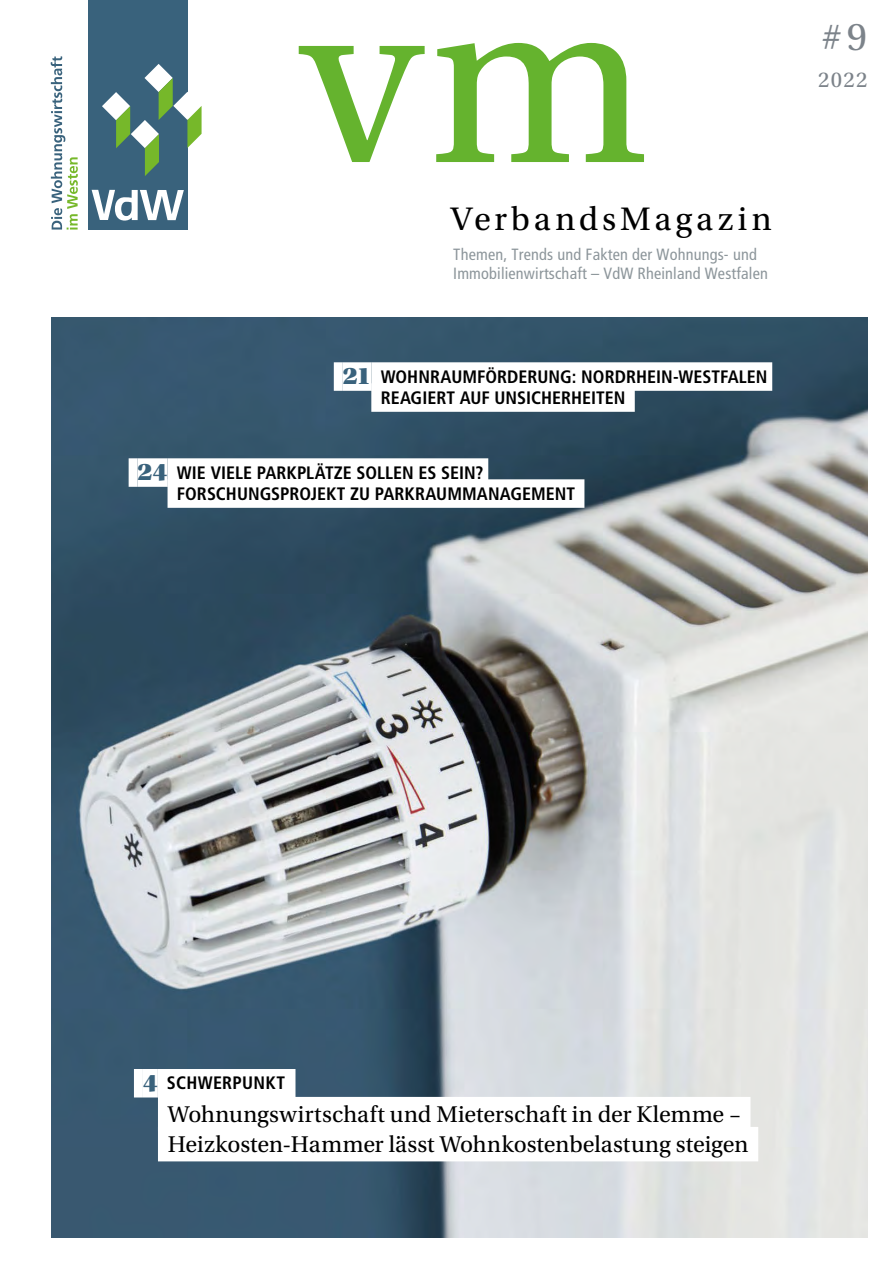
<style>
.page{position:relative;width:893px;height:1263px;background:#fff}
.page>*{position:absolute;margin:0;border:0;box-sizing:border-box;transform-origin:0 0}
.t1{font:251.85px "Utopia Std";color:#65b32e}
.t2{font:40.95px "Utopia Std";color:#7c838a}
.t3{font:34.35px "Utopia Std";letter-spacing:.11em;color:#000}
.t4{font:24px/30px "Utopia Std";color:#000}
.t5{font:22.65px "Utopia Std";color:#7c838a}
.t6{font:700 condensed 18px/21px "Frutiger LT Std";color:#000}
.t7{font:700 condensed 18px "Frutiger LT Std";letter-spacing:.02em;color:#000}
.t8{font:condensed 16.2px/19.2px "Frutiger LT Std";letter-spacing:.01em;color:#8d969b}
.s1{font-family:"Utopia Std Black Headline";font-weight:400;font-stretch:normal;font-size:25.5px;color:#39627c}
</style>
<div class="page">
<div style="left:88px;top:0;width:99px;height:230px;background:#39627c"></div>
<svg style="left:102px;top:64px;width:100px;height:112px"></svg>
<svg style="left:92px;top:190px;width:92px;height:31px"></svg>
<svg style="left:51px;top:56px;width:27px;height:174px"></svg>
<img style="left:51px;top:317px;width:816px;height:920px">
<div style="left:129px;top:458px;width:9px;height:29px;background:#fff"></div>
<div style="left:138px;top:458px;width:30px;height:29px;background:#fff"></div>
<div style="left:168px;top:458px;width:320px;height:29px;background:#fff"></div>
<div style="left:168px;top:479px;width:416px;height:29px;background:#fff"></div>
<div style="left:134px;top:1069px;width:9px;height:28px;background:#fff"></div>
<div style="left:143px;top:1069px;width:15px;height:28px;background:#fff"></div>
<div style="left:158px;top:1069px;width:137px;height:28px;background:#fff"></div>
<div style="left:158px;top:1097px;width:592px;height:34px;background:#fff"></div>
<div style="left:158px;top:1127px;width:600px;height:34px;background:#fff"></div>
<div style="left:334px;top:362px;width:9px;height:29px;background:#fff"></div>
<div style="left:343px;top:362px;width:28px;height:29px;background:#fff"></div>
<div style="left:371px;top:362px;width:401px;height:29px;background:#fff"></div>
<div style="left:371px;top:383px;width:264px;height:29px;background:#fff"></div>
<h1 class="t1" style="left:300px;top:-56px;width:350px">vm</h1>
<h3 class="t3" style="left:451px;top:200px;width:323px">VerbandsMagazin</h3>
<p class="t8" style="left:453px;top:245px;width:316px">Themen, Trends und Fakten der Wohnungs- und<br>Immobilienwirtschaft – VdW Rheinland Westfalen</p>
<p class="t6" style="left:381px;top:366px;width:388px;text-indent:-38px"><span class="s1">21</span> WOHNRAUMFÖRDERUNG: NORDRHEIN-WESTFALEN<br>REAGIERT AUF UNSICHERHEITEN</p>
<p class="t6" style="left:177px;top:462px;width:400px;text-indent:-39px"><span class="s1">24</span> WIE VIELE PARKPLÄTZE SOLLEN ES SEIN?<br>FORSCHUNGSPROJEKT ZU PARKRAUMMANAGEMENT</p>
<h2 class="t2" style="left:822px;top:15px;width:47px">#9</h2>
<p class="t5" style="left:818px;top:67px;width:51px">2022</p>
<p class="t7" style="left:143px;top:1072px;width:144px"><span class="s1">4</span> SCHWERPUNKT</p>
<h3 class="t4" style="left:168px;top:1099px;width:582px">Wohnungswirtschaft und Mieterschaft in der Klemme –<br>Heizkosten-Hammer lässt Wohnkostenbelastung steigen</h3>
</div>
